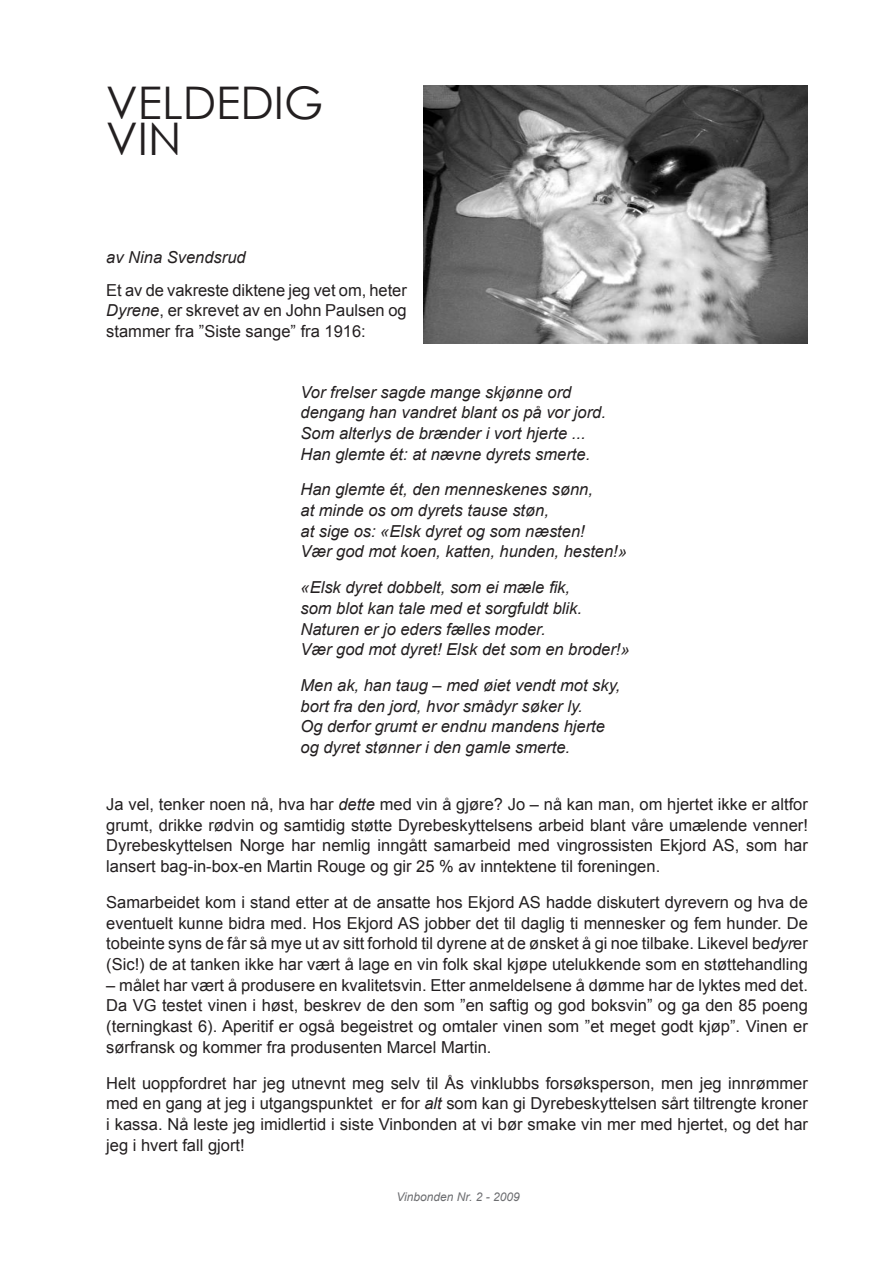
<style>
.page{position:relative;width:893px;height:1263px;background:#fff}
.page>*{position:absolute;margin:0;border:0;box-sizing:border-box;transform-origin:0 0}
.t1{font:45px "Century Gothic";color:#231f20}
.t2{font:16.5px/20.7px "Arial";color:#231f20;text-align:justify}
.t3{font:italic 16.5px/20.7px "Arial";color:#231f20}
.t4{font:italic 12px "Arial";color:#6c6d70}
.s1{font-style:italic}
</style>
<div class="page">
<img style="left:424px;top:85px;width:384px;height:258px">
<p class="t1" style="left:106px;top:71px;width:218px">VELDEDIG</p>
<p class="t1" style="left:106px;top:107px;width:77px">VIN</p>
<p class="t3" style="left:106px;top:247px;width:141px">av Nina Svendsrud</p>
<p class="t2" style="left:106px;top:280px;width:302px">Et av de vakreste diktene jeg vet om, heter <span class="s1">Dyrene</span>, er skrevet av en John Paulsen og stammer fra ”Siste sange” fra 1916:</p>
<p class="t3" style="left:300px;top:382px;width:307px">Vor frelser sagde mange skjønne ord dengang han vandret blant os på vor jord.<br>Som alterlys de brænder i vort hjerte ...<br>Han glemte ét: at nævne dyrets smerte.</p>
<p class="t3" style="left:300px;top:479px;width:328px">Han glemte ét, den menneskenes sønn,<br>at minde os om dyrets tause støn,<br>at sige os: «Elsk dyret og som næsten!<br>Vær god mot koen, katten, hunden, hesten!»</p>
<p class="t3" style="left:300px;top:577px;width:331px">«Elsk dyret dobbelt, som ei mæle fik,<br>som blot kan tale med et sorgfuldt blik.<br>Naturen er jo eders fælles moder.<br>Vær god mot dyret! Elsk det som en broder!»</p>
<p class="t3" style="left:300px;top:675px;width:321px">Men ak, han taug – med øiet vendt mot sky, bort fra den jord, hvor smådyr søker ly.<br>Og derfor grumt er endnu mandens hjerte og dyret stønner i den gamle smerte.</p>
<p class="t2" style="left:106px;top:794px;width:703px">Ja vel, tenker noen nå, hva har <span class="s1">dette</span> med vin å gjøre? Jo – nå kan man, om hjertet ikke er altfor grumt, drikke rødvin og samtidig støtte Dyrebeskyttelsens arbeid blant våre umælende venner!<br>Dyrebeskyttelsen Norge har nemlig inngått samarbeid med vingrossisten Ekjord AS, som har lansert bag-in-box-en Martin Rouge og gir 25 % av inntektene til foreningen.</p>
<p class="t2" style="left:106px;top:892px;width:703px">Samarbeidet kom i stand etter at de ansatte hos Ekjord AS hadde diskutert dyrevern og hva de eventuelt kunne bidra med. Hos Ekjord AS jobber det til daglig ti mennesker og fem hunder. De tobeinte syns de får så mye ut av sitt forhold til dyrene at de ønsket å gi noe tilbake. Likevel be<span class="s1">dyr</span>er (Sic!) de at tanken ikke har vært å lage en vin folk skal kjøpe utelukkende som en støttehandling</p>
<p class="t2" style="left:106px;top:975px;width:703px">– målet har vært å produsere en kvalitetsvin. Etter anmeldelsene å dømme har de lyktes med det.<br>Da VG testet vinen i høst, beskrev de den som ”en saftig og god boksvin” og ga den 85 poeng (terningkast 6). Aperitif er også begeistret og omtaler vinen som ”et meget godt kjøp”. Vinen er sørfransk og kommer fra produsenten Marcel Martin.</p>
<p class="t2" style="left:106px;top:1072px;width:703px">Helt uoppfordret har jeg utnevnt meg selv til Ås vinklubbs forsøksperson, men jeg innrømmer med en gang at jeg i utgangspunktet er for <span class="s1">alt</span> som kan gi Dyrebeskyttelsen sårt tiltrengte kroner i kassa. Nå leste jeg imidlertid i siste Vinbonden at vi bør smake vin mer med hjertet, og det har jeg i hvert fall gjort!</p>
<p class="t4" style="left:396px;top:1189px;width:125px">Vinbonden Nr. 2 - 2009</p>
</div>
